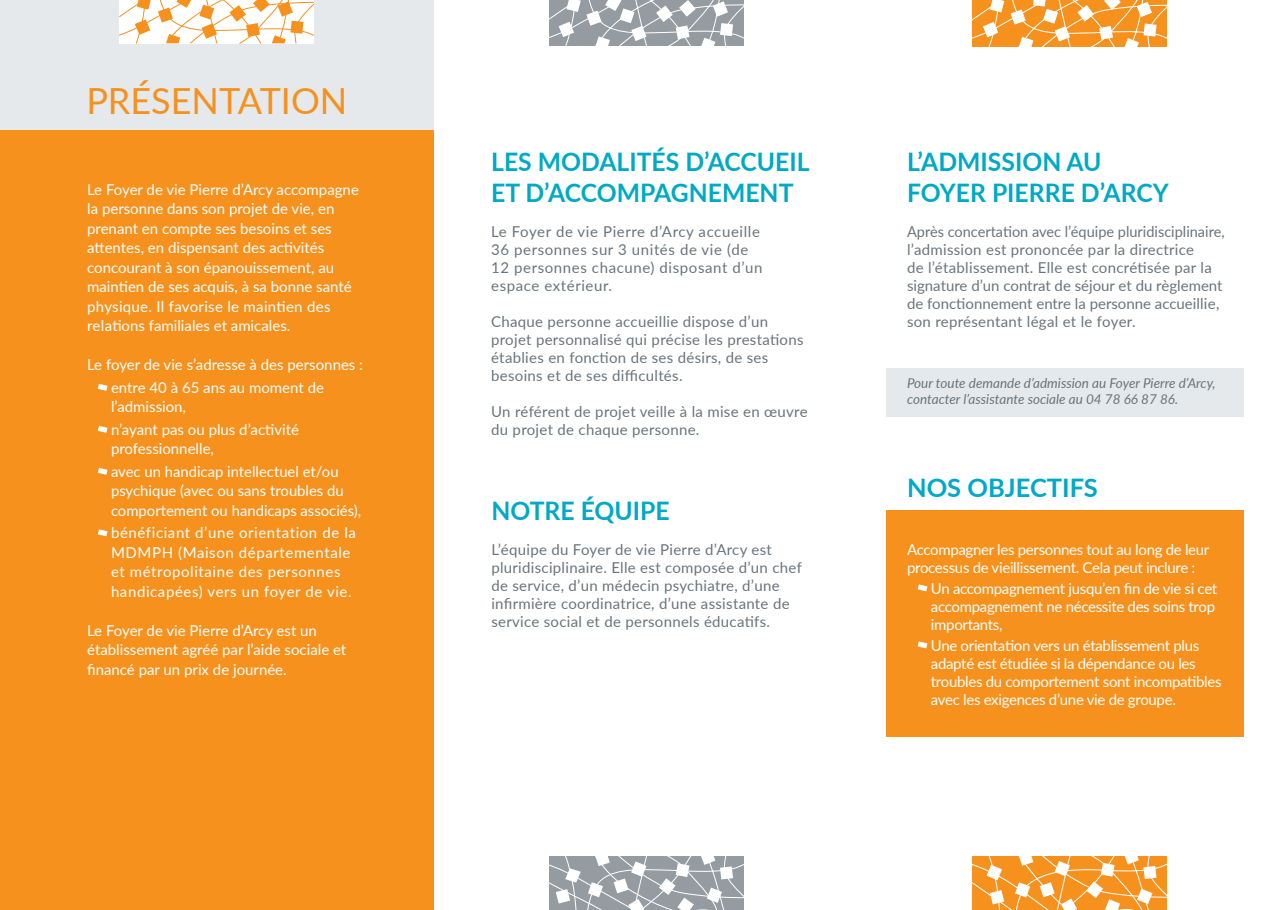
<style>
.page{position:relative;width:1280px;height:910px;background:#fff}
.page>*{position:absolute;margin:0;border:0;box-sizing:border-box;transform-origin:0 0}
.t1{font:36px "Lato";color:#f6911e}
.t2{font:700 25.5px "Lato";color:#00a9c6}
.t3{font:15px/19.5px "Lato";color:#fff}
.t4{font:15px/18px "Lato";letter-spacing:.02em;color:#6a747b}
.t5{font:15px/18px "Lato";letter-spacing:-.02em;color:#fff}
.t6{font:15px/18px "Lato";color:#6a747b}
.t7{font:15px/19.5px "Lato";letter-spacing:.04em;color:#fff}
.t8{font:15px/18px "Lato";letter-spacing:.04em;color:#6a747b}
.t9{font:italic 13.5px/16.5px "Lato";color:#6a747b}
</style>
<div class="page">
<svg style="left:972px;top:856px;width:195px;height:54px;background:#f7a84e"></svg>
<div style="left:0;top:130px;width:434px;height:780px;background:#f6911e"></div>
<div style="left:0;top:0;width:434px;height:130px;background:#e6e9eb"></div>
<div style="left:887px;top:510px;width:357px;height:227px;background:#f6911e"></div>
<div style="left:887px;top:368px;width:357px;height:48px;background:#e6e9eb"></div>
<svg style="left:918px;top:584px;width:9px;height:7px"></svg>
<svg style="left:918px;top:641px;width:9px;height:7px"></svg>
<svg style="left:972px;top:0;width:195px;height:47px"></svg>
<svg style="left:549px;top:0;width:195px;height:46px"></svg>
<svg style="left:549px;top:856px;width:195px;height:54px"></svg>
<svg style="left:119px;top:0;width:195px;height:44px;background:#fce4c8"></svg>
<svg style="left:98px;top:384px;width:10px;height:7px"></svg>
<svg style="left:98px;top:426px;width:10px;height:7px"></svg>
<svg style="left:98px;top:468px;width:10px;height:7px"></svg>
<svg style="left:98px;top:529px;width:10px;height:7px"></svg>
<p class="t1" style="left:86px;top:75px;width:262px">PRÉSENTATION</p>
<p class="t3" style="left:87px;top:179px;width:273px">Le Foyer de vie Pierre d’Arcy accompagne la personne dans son projet de vie, en prenant en compte ses besoins et ses attentes, en dispensant des activités concourant à son épanouissement, au maintien de ses acquis, à sa bonne santé physique. Il favorise le maintien des relations familiales et amicales.</p>
<p class="t3" style="left:87px;top:355px;width:277px">Le foyer de vie s’adresse à des personnes :</p>
<p class="t3" style="left:111px;top:377px;width:214px">entre 40 à 65 ans au moment de l’admission,</p>
<p class="t3" style="left:111px;top:419px;width:189px">n’ayant pas ou plus d’activité professionnelle,</p>
<p class="t3" style="left:111px;top:461px;width:252px">avec un handicap intellectuel et/ou psychique (avec ou sans troubles du comportement ou handicaps associés),</p>
<p class="t7" style="left:111px;top:523px;width:246px">bénéficiant d’une orientation de la MDMPH (Maison départementale et métropolitaine des personnes handicapées) vers un foyer de vie.</p>
<p class="t3" style="left:87px;top:620px;width:261px">Le Foyer de vie Pierre d’Arcy est un établissement agréé par l’aide sociale et financé par un prix de journée.</p>
<p class="t2" style="left:491px;top:143px;width:320px">LES MODALITÉS D’ACCUEIL</p>
<p class="t2" style="left:491px;top:174px;width:304px">ET D’ACCOMPAGNEMENT</p>
<p class="t8" style="left:491px;top:221px;width:273px">Le Foyer de vie Pierre d’Arcy accueille<br>36 personnes sur 3 unités de vie (de<br>12 personnes chacune) disposant d’un espace extérieur.</p>
<p class="t4" style="left:491px;top:311px;width:314px">Chaque personne accueillie dispose d’un projet personnalisé qui précise les prestations établies en fonction de ses désirs, de ses besoins et de ses difficultés.</p>
<p class="t4" style="left:491px;top:401px;width:318px">Un référent de projet veille à la mise en œuvre du projet de chaque personne.</p>
<p class="t2" style="left:491px;top:492px;width:180px">NOTRE ÉQUIPE</p>
<p class="t4" style="left:491px;top:540px;width:312px">L’équipe du Foyer de vie Pierre d’Arcy est pluridisciplinaire. Elle est composée d’un chef de service, d’un médecin psychiatre, d’une infirmière coordinatrice, d’une assistante de service social et de personnels éducatifs.</p>
<p class="t2" style="left:907px;top:143px;width:196px">L’ADMISSION AU</p>
<p class="t2" style="left:907px;top:174px;width:263px">FOYER PIERRE D’ARCY</p>
<p class="t6" style="left:907px;top:221px;width:319px">Après concertation avec l’équipe pluridisciplinaire, l’admission est prononcée par la directrice<br>de l’établissement. Elle est concrétisée par la signature d’un contrat de séjour et du règlement de fonctionnement entre la personne accueillie, son représentant légal et le foyer.</p>
<p class="t9" style="left:907px;top:374px;width:310px">Pour toute demande d’admission au Foyer Pierre d’Arcy, contacter l’assistante sociale au 04 78 66 87 86.</p>
<p class="t2" style="left:907px;top:469px;width:192px">NOS OBJECTIFS</p>
<p class="t5" style="left:907px;top:539px;width:304px">Accompagner les personnes tout au long de leur processus de vieillissement. Cela peut inclure :</p>
<p class="t5" style="left:931px;top:578px;width:288px">Un accompagnement jusqu’en fin de vie si cet accompagnement ne nécessite des soins trop importants,</p>
<p class="t5" style="left:931px;top:635px;width:292px">Une orientation vers un établissement plus adapté est étudiée si la dépendance ou les troubles du comportement sont incompatibles avec les exigences d’une vie de groupe.</p>
</div>
